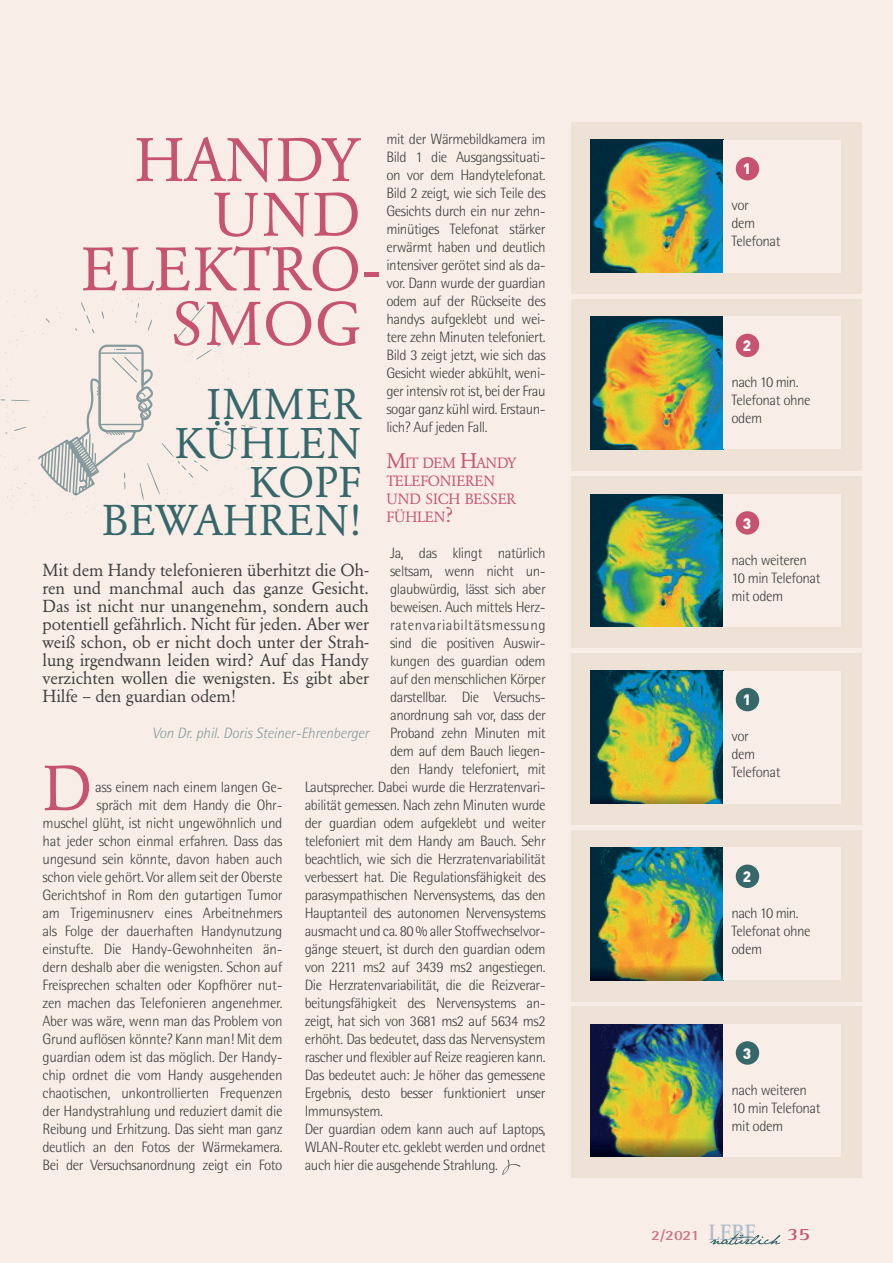
<style>
.page{position:relative;width:893px;height:1263px;background:#f8eee7}
.page>*{position:absolute;margin:0;border:0;box-sizing:border-box;transform-origin:0 0}
.t1{font:63px "Garamond BQ";color:#c65470}
.t2{font:60.75px/54.6px "Garamond BQ";letter-spacing:.01em;color:#c65470;text-align:right}
.t3{font:60.75px "Garamond BQ";letter-spacing:-.01em;color:#c65470}
.t4{font:42.45px "Garamond BQ";letter-spacing:.03em;color:#36676b}
.t5{font:42.45px "Garamond BQ";letter-spacing:.01em;color:#36676b}
.t6{font:700 17.85px "Rotis Serif";color:#c65470;scale:1.18 1}
.fließtext{font:17.25px/18px "Garamond BQ";letter-spacing:-.01em;color:#3e3e3f;text-align:justify}
.fließtext-2{font:300 15px/18px "AT Rotis Semi Sans";letter-spacing:-.03em;color:#3e3e3f}
.fließtext-3{font:italic 300 15px "AT Rotis Semi Sans";letter-spacing:-.005em;color:#869a9e}
.fließtext-4{font:300 15px "AT Rotis Semi Sans";letter-spacing:.035em;color:#3e3e3f}
.t7{font:900 15px "DIN";color:#fff}
.fließtext-5{font:14.7px/18px "Garamond BQ";color:#c65470}
.t8{font:700 14.1px "AT Rotis Semi Sans";color:#cd7484;scale:1.18 1}
.s1{font-size:21px}
.s2{font-family:"Rotis Serif";font-size:23.1px;color:#afbdca}
</style>
<div class="page">
<svg style="left:502px;top:1159px;width:19px;height:16px"></svg>
<svg style="left:0;top:290px;width:266px;height:225px"></svg>
<svg style="left:710px;top:1233px;width:70px;height:12px"></svg>
<div style="left:571px;top:123px;width:291px;height:171px;background:#eee2d7"></div>
<img style="left:590px;top:140px;width:133px;height:133px">
<div style="left:723px;top:140px;width:117px;height:133px;background:#f8eee7"></div>
<div style="left:736px;top:157px;width:23px;height:23px;background:#c65470;border-radius:50%"></div>
<div style="left:571px;top:299px;width:291px;height:171px;background:#eee2d7"></div>
<img style="left:590px;top:317px;width:133px;height:132px">
<div style="left:723px;top:317px;width:117px;height:132px;background:#f8eee7"></div>
<div style="left:736px;top:334px;width:23px;height:23px;background:#c65470;border-radius:50%"></div>
<div style="left:571px;top:477px;width:291px;height:171px;background:#eee2d7"></div>
<img style="left:590px;top:494px;width:133px;height:133px">
<div style="left:723px;top:494px;width:117px;height:133px;background:#f8eee7"></div>
<div style="left:736px;top:511px;width:23px;height:24px;background:#c65470;border-radius:50%"></div>
<div style="left:571px;top:653px;width:291px;height:171px;background:#eee2d7"></div>
<img style="left:590px;top:671px;width:133px;height:132px">
<div style="left:723px;top:671px;width:117px;height:132px;background:#f8eee7"></div>
<div style="left:736px;top:688px;width:23px;height:23px;background:#36676b;border-radius:50%"></div>
<div style="left:571px;top:830px;width:291px;height:171px;background:#eee2d7"></div>
<img style="left:590px;top:847px;width:133px;height:133px">
<div style="left:723px;top:847px;width:117px;height:133px;background:#f8eee7"></div>
<div style="left:736px;top:864px;width:23px;height:24px;background:#36676b;border-radius:50%"></div>
<div style="left:571px;top:1007px;width:291px;height:171px;background:#eee2d7"></div>
<img style="left:590px;top:1024px;width:133px;height:133px">
<div style="left:723px;top:1024px;width:117px;height:133px;background:#f8eee7"></div>
<div style="left:736px;top:1041px;width:23px;height:24px;background:#36676b;border-radius:50%"></div>
<p class="fließtext-2" style="left:386px;top:130px;width:161px;text-align:justify">mit der Wärmebildkamera im Bild 1 die Ausgangssituati&shy;on vor dem Handytelefonat.<br>Bild 2 zeigt, wie sich Teile des Gesichts durch ein nur zehn&shy;minütiges Telefonat stärker erwärmt haben und deutlich intensiver gerötet sind als da&shy;vor. Dann wurde der guardian odem auf der Rückseite des handys aufgeklebt und wei&shy;tere zehn Minuten telefoniert.<br>Bild 3 zeigt jetzt, wie sich das Gesicht wieder abkühlt, weni&shy;ger intensiv rot ist, bei der Frau sogar ganz kühl wird. Erstaun&shy;lich? Auf jeden Fall.</p>
<p class="fließtext-5" style="left:386px;top:454px;width:132px"><span class="s1">M</span>IT DEM <span class="s1">H</span>ANDY<br>TELEFONIEREN<br>UND SICH BESSER<br>FÜHLEN<span class="s1">?</span></p>
<p class="fließtext-2" style="left:390px;top:544px;width:157px">Ja, das klingt natürlich</p>
<p class="fließtext-2" style="left:390px;top:562px;width:157px">seltsam, wenn nicht un-</p>
<p class="fließtext-2" style="left:390px;top:580px;width:157px">glaubwürdig, lässt sich aber</p>
<p class="fließtext-2" style="left:390px;top:598px;width:157px">beweisen. Auch mittels Herz-</p>
<p class="fließtext-4" style="left:390px;top:616px;width:157px">ratenvariabiltätsmessung</p>
<p class="fließtext-2" style="left:390px;top:634px;width:157px">sind die positiven Auswir-</p>
<p class="fließtext-2" style="left:390px;top:652px;width:157px">kungen des guardian odem</p>
<p class="fließtext-2" style="left:390px;top:670px;width:157px">auf den menschlichen Körper</p>
<p class="fließtext-2" style="left:390px;top:688px;width:157px">darstellbar. Die Versuchs-</p>
<p class="fließtext-2" style="left:390px;top:706px;width:157px">anordnung sah vor, dass der</p>
<p class="fließtext-2" style="left:390px;top:724px;width:157px">Proband zehn Minuten mit</p>
<p class="fließtext-2" style="left:390px;top:742px;width:157px">dem auf dem Bauch liegen-</p>
<p class="fließtext-2" style="left:390px;top:760px;width:157px">den Handy telefoniert, mit</p>
<p class="fließtext-2" style="left:305px;top:778px;width:242px">Lautsprecher. Dabei wurde die Herzratenvari-</p>
<p class="fließtext-2" style="left:305px;top:796px;width:242px">abilität gemessen. Nach zehn Minuten wurde</p>
<p class="fließtext-2" style="left:305px;top:814px;width:242px">der guardian odem aufgeklebt und weiter</p>
<p class="fließtext-2" style="left:305px;top:832px;width:242px">telefoniert mit dem Handy am Bauch. Sehr</p>
<p class="fließtext-2" style="left:305px;top:850px;width:242px">beachtlich, wie sich die Herzratenvariabilität</p>
<p class="fließtext-2" style="left:305px;top:868px;width:242px">verbessert hat. Die Regulationsfähigkeit des</p>
<p class="fließtext-2" style="left:305px;top:886px;width:242px">parasympathischen Nervensystems, das den</p>
<p class="fließtext-2" style="left:305px;top:904px;width:242px">Hauptanteil des autonomen Nervensystems</p>
<p class="fließtext-2" style="left:305px;top:922px;width:242px">ausmacht und ca. 80 % aller Stoffwechselvor-</p>
<p class="fließtext-2" style="left:305px;top:940px;width:242px">gänge steuert, ist durch den guardian odem</p>
<p class="fließtext-2" style="left:305px;top:958px;width:242px">von 2211 ms2 auf 3439 ms2 angestiegen.</p>
<p class="fließtext-2" style="left:305px;top:976px;width:242px">Die Herzratenvariabilität, die die Reizverar-</p>
<p class="fließtext-2" style="left:305px;top:994px;width:242px">beitungsfähigkeit des Nervensystems an-</p>
<p class="fließtext-2" style="left:305px;top:1012px;width:242px">zeigt, hat sich von 3681 ms2 auf 5634 ms2</p>
<p class="fließtext-2" style="left:305px;top:1030px;width:242px">erhöht. Das bedeutet, dass das Nervensystem</p>
<p class="fließtext-2" style="left:305px;top:1048px;width:242px">rascher und flexibler auf Reize reagieren kann.</p>
<p class="fließtext-2" style="left:305px;top:1066px;width:242px">Das bedeutet auch: Je höher das gemessene</p>
<p class="fließtext-2" style="left:305px;top:1084px;width:242px">Ergebnis, desto besser funktioniert unser</p>
<p class="fließtext-2" style="left:305px;top:1102px;width:80px">Immunsystem.</p>
<p class="fließtext-2" style="left:305px;top:1120px;width:242px;text-align:justify">Der guardian odem kann auch auf Laptops, WLAN-Router etc. geklebt werden und ordnet auch hier die ausgehende Strahlung.</p>
<p class="t2" style="left:135px;top:133px;width:228px">HANDY<br>UND</p>
<p class="t3" style="left:81px;top:234px;width:300px">ELEKTRO-</p>
<p class="t2" style="left:171px;top:297px;width:191px">SMOG</p>
<p class="t4" style="left:207px;top:379px;width:155px">IMMER</p>
<p class="t4" style="left:175px;top:418px;width:188px">KÜHLEN</p>
<p class="t4" style="left:249px;top:457px;width:113px">KOPF</p>
<p class="t5" style="left:102px;top:496px;width:260px">BEWAHREN!</p>
<p class="fließtext" style="left:43px;top:561px;width:328px">Mit dem Handy telefonieren überhitzt die Oh&shy;ren und manchmal auch das ganze Gesicht.<br>Das ist nicht nur unangenehm, sondern auch potentiell gefährlich. Nicht für jeden. Aber wer weiß schon, ob er nicht doch unter der Strah&shy;lung irgendwann leiden wird? Auf das Handy verzichten wollen die wenigsten. Es gibt aber Hilfe – den guardian odem!</p>
<p class="fließtext-3" style="left:152px;top:724px;width:218px">Von Dr. phil. Doris Steiner-Ehrenberger</p>
<p class="t1" style="left:43px;top:752px;width:51px">D</p>
<p class="fließtext-2" style="left:43px;top:778px;width:242px;text-align:right">ass einem nach einem langen Ge-<br>spräch mit dem Handy die Ohr-<br>muschel glüht, ist nicht ungewöhnlich und hat jeder schon einmal erfahren. Dass das ungesund sein könnte, davon haben auch schon viele gehört. Vor allem seit der Oberste Gerichtshof in Rom den gutartigen Tumor am Trigeminusnerv eines Arbeitnehmers als Folge der dauerhaften Handynutzung einstufte. Die Handy-Gewohnheiten än&shy;dern deshalb aber die wenigsten. Schon auf Freisprechen schalten oder Kopfhörer nut&shy;zen machen das Telefonieren angenehmer.<br>Aber was wäre, wenn man das Problem von Grund auflösen könnte? Kann man! Mit dem guardian odem ist das möglich. Der Handy&shy;chip ordnet die vom Handy ausgehenden chaotischen, unkontrollierten Frequenzen der Handystrahlung und reduziert damit die Reibung und Erhitzung. Das sieht man ganz deutlich an den Fotos der Wärmekamera.<br>Bei der Versuchsanordnung zeigt ein Foto</p>
<p class="t7" style="left:743px;top:159px;width:10px">1</p>
<p class="fließtext-2" style="left:731px;top:196px;width:19px">vor</p>
<p class="fließtext-2" style="left:731px;top:214px;width:25px">dem</p>
<p class="fließtext-2" style="left:731px;top:232px;width:51px">Telefonat</p>
<p class="t7" style="left:743px;top:336px;width:10px">2</p>
<p class="fließtext-2" style="left:731px;top:373px;width:69px">nach 10 min.</p>
<p class="fließtext-2" style="left:731px;top:391px;width:81px">Telefonat ohne odem</p>
<p class="t7" style="left:743px;top:513px;width:10px">3</p>
<p class="fließtext-2" style="left:731px;top:550px;width:77px">nach weiteren</p>
<p class="fließtext-2" style="left:731px;top:568px;width:91px">10 min Telefonat mit odem</p>
<p class="t7" style="left:743px;top:690px;width:10px">1</p>
<p class="fließtext-2" style="left:731px;top:727px;width:19px">vor</p>
<p class="fließtext-2" style="left:731px;top:745px;width:25px">dem</p>
<p class="fließtext-2" style="left:731px;top:763px;width:51px">Telefonat</p>
<p class="t7" style="left:743px;top:866px;width:10px">2</p>
<p class="fließtext-2" style="left:731px;top:904px;width:69px">nach 10 min.</p>
<p class="fließtext-2" style="left:731px;top:922px;width:81px">Telefonat ohne odem</p>
<p class="t7" style="left:743px;top:1043px;width:10px">3</p>
<p class="fließtext-2" style="left:731px;top:1080px;width:77px">nach weiteren</p>
<p class="fließtext-2" style="left:731px;top:1098px;width:91px">10 min Telefonat mit odem</p>
<p class="t8" style="left:651px;top:1227px;width:91px">2/2021 <span class="s2">LEBE</span></p>
<p class="t6" style="left:787px;top:1224px;width:21px">35</p>
</div>
